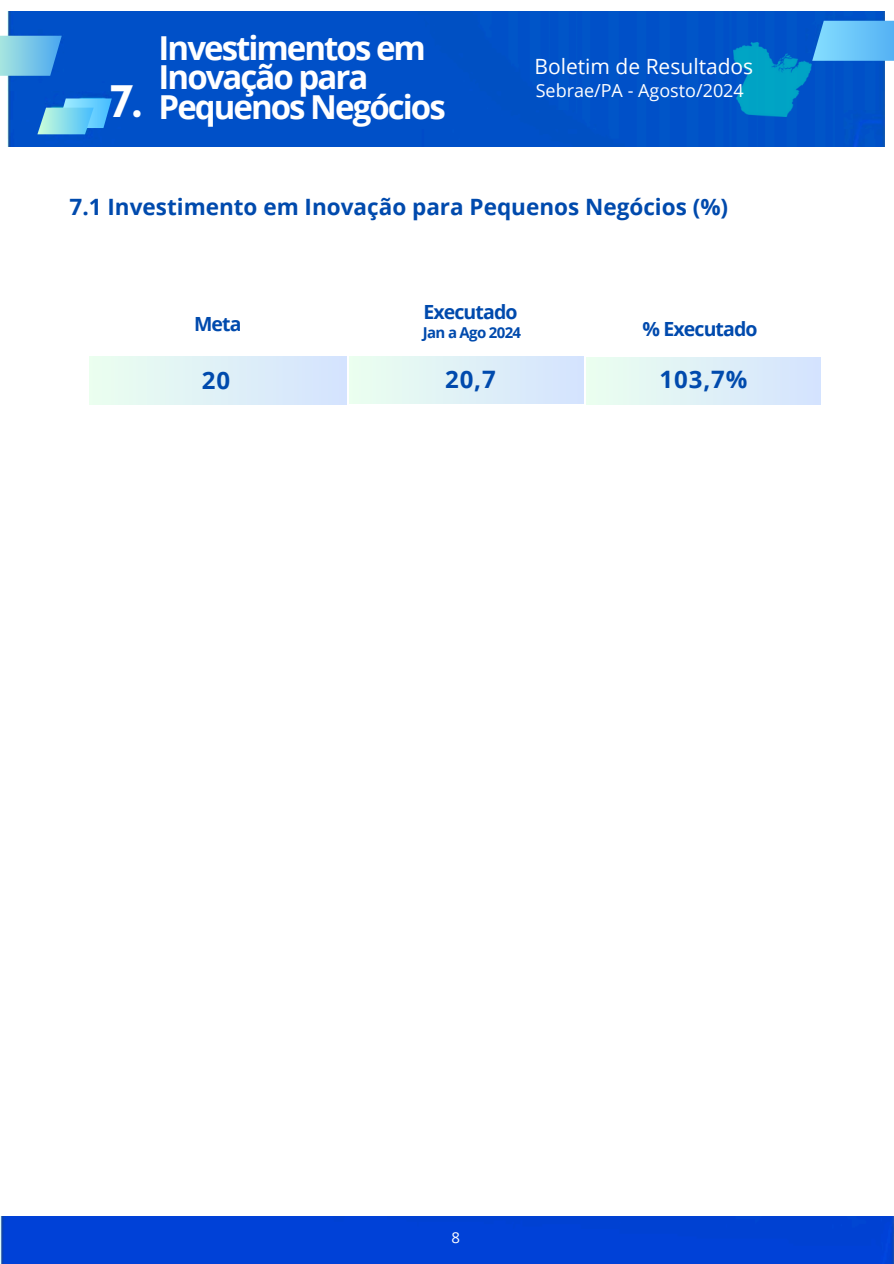
<style>
.page{position:relative;width:894px;height:1264px;background:#fff}
.page>*{position:absolute;margin:0;border:0;box-sizing:border-box;transform-origin:0 0}
.t1{font:900 44.4px "Lovelo";color:#fff}
.t2{font:700 33px/29.2px "Open Sans";letter-spacing:-.06em;color:#fff}
.t3{font:700 24px "Open Sans";letter-spacing:.04em;color:#004aad}
.t4{font:700 22.5px "Open Sans";color:#004aad}
.t5{font:21px "Open Sans";color:#fff}
.t6{font:700 19.5px "Open Sans";letter-spacing:-.045em;color:#004aad}
.t7{font:18px "Open Sans";color:#fff}
.t8{font:700 15px "Open Sans";letter-spacing:-.045em;color:#004aad}
.t9{font:15px "Open Sans";color:#fff}
</style>
<div class="page">
<div style="left:8px;top:12px;width:876px;height:135px;background:#0050c8"></div>
<img style="left:733px;top:42px;width:78px;height:74px">
<div style="left:89px;top:357px;width:257px;height:48px;background:linear-gradient(to right,#ebffef,#d4e3fe)"></div>
<div style="left:349px;top:357px;width:234px;height:47px;background:linear-gradient(to right,#ebffef,#d4e3fe)"></div>
<div style="left:586px;top:357px;width:234px;height:48px;background:linear-gradient(to right,#ebffef,#d4e3fe)"></div>
<div style="left:0;top:1216px;width:893px;height:47px;background:#0041d7"></div>
<svg style="left:812px;top:21px;width:81px;height:40px"></svg>
<svg style="left:37px;top:98px;width:75px;height:36px"></svg>
<svg style="left:0;top:36px;width:62px;height:40px"></svg>
<h1 class="t1" style="left:110px;top:83px;width:34px">7.</h1>
<h2 class="t2" style="left:159px;top:33px;width:288px">Investimentos em<br>Inovação para<br>Pequenos Negócios</h2>
<h5 class="t5" style="left:534px;top:51px;width:220px">Boletim de Resultados</h5>
<p class="t7" style="left:535px;top:78px;width:209px">Sebrae/PA - Agosto/2024</p>
<p class="t4" style="left:70px;top:191px;width:660px">7.1 Investimento em Inovação para Pequenos Negócios (%)</p>
<p class="t6" style="left:194px;top:310px;width:49px">Meta</p>
<h4 class="t6" style="left:423px;top:298px;width:96px">Executado</h4>
<h4 class="t8" style="left:423px;top:322px;width:100px">Jan a Ago 2024</h4>
<h3 class="t6" style="left:642px;top:315px;width:117px">% Executado</h3>
<h6 class="t3" style="left:202px;top:363px;width:30px">20</h6>
<h3 class="t3" style="left:445px;top:362px;width:52px">20,7</h3>
<p class="t3" style="left:659px;top:362px;width:89px">103,7%</p>
<h3 class="t9" style="left:451px;top:1227px;width:10px">8</h3>
</div>
